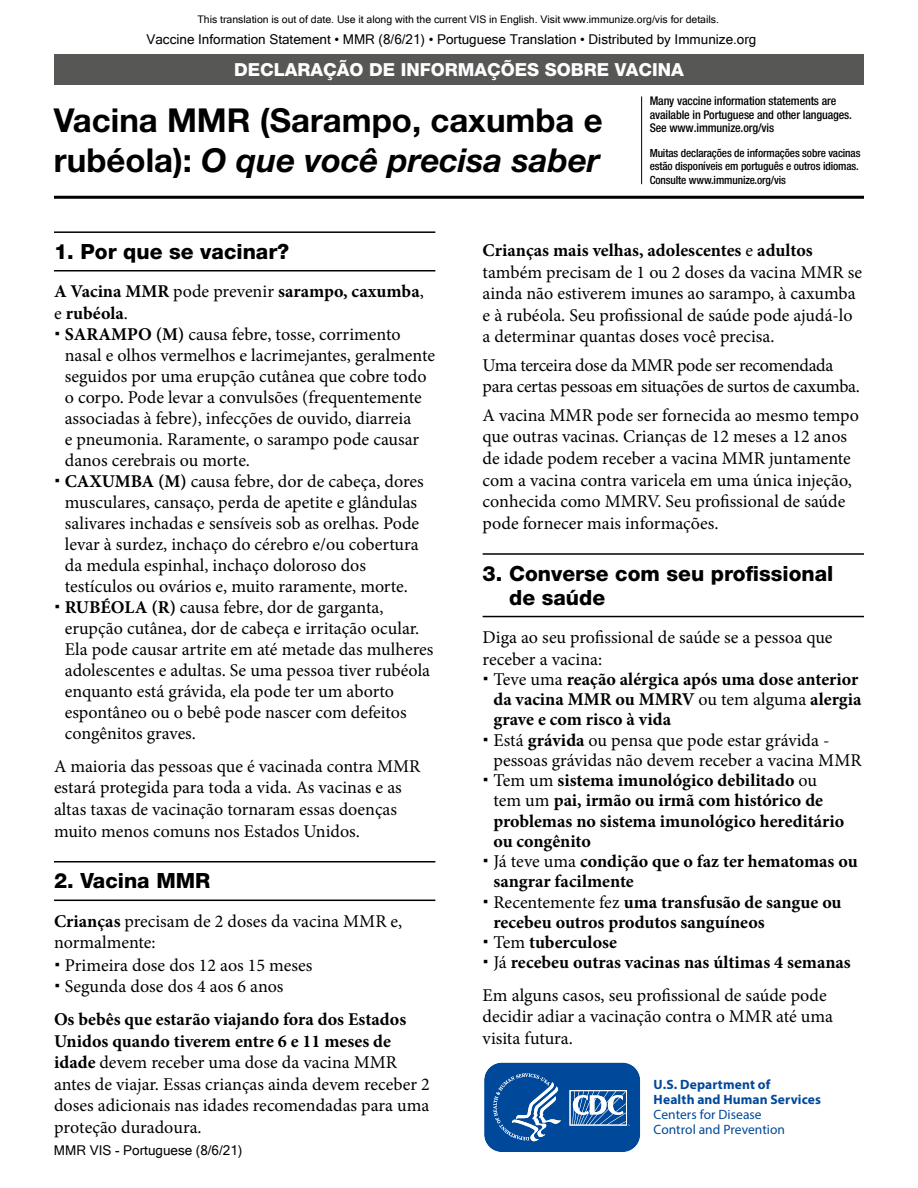
<style>
.page{position:relative;width:918px;height:1188px;background:#fff}
.page>*{position:absolute;margin:0;border:0;box-sizing:border-box;transform-origin:0 0}
.t1{font:700 33px/39.6px "Helvetica Neue LT Std";color:#000}
.t2{font:800 21px/24px "Helvetica Neue LT Std";color:#000}
.t3{font:18px/21.6px "Minion Pro";color:#000}
.t4{font:700 18px/20.2px "Minion Pro";color:#000}
.t5{font:18px/21.6px "Minion Pro";letter-spacing:-.02em;color:#000}
.t6{font:800 18px "Helvetica Neue LT Std";color:#fff}
.t7{font:13.5px "Microsoft Sans Serif";color:#020203}
.t8{font:700 13.5px/15px "Myriad Pro";letter-spacing:.01em;color:#00489a}
.t9{font:13.5px/15px "Myriad Pro";color:#00489a}
.t10{font:500 condensed 12px/13.5px "Helvetica Neue LT Std";letter-spacing:-.01em;color:#000}
.t11{font:500 condensed 11.25px/13.5px "Helvetica Neue LT Std";letter-spacing:-.01em;color:#000}
.t12{font:10.5px "Microsoft Sans Serif";color:#000}
.s1{font-style:italic}
.s2{font-weight:400}
.s3{font-weight:700}
</style>
<div class="page">
<div style="left:54px;top:54px;width:810px;height:31px;background:#575756"></div>
<hr style="left:54px;top:196px;width:810px;height:3px;background:#000">
<svg style="left:484px;top:1062px;width:157px;height:90px;background:#2965aa"></svg>
<hr style="left:641px;top:96px;width:1px;height:88px;background:#000">
<hr style="left:54px;top:270px;width:381px;height:1px;background:#000">
<hr style="left:54px;top:231px;width:381px;height:2px;background:#000">
<hr style="left:54px;top:900px;width:381px;height:1px;background:#000">
<hr style="left:54px;top:861px;width:381px;height:1px;background:#000">
<hr style="left:483px;top:616px;width:381px;height:1px;background:#000">
<hr style="left:483px;top:553px;width:381px;height:2px;background:#000">
<p class="t12" style="left:197px;top:13px;width:523px">This translation is out of date. Use it along with the current VIS in English. Visit www.immunize.org/vis for details.</p>
<p class="t7" style="left:146px;top:31px;width:612px">Vaccine Information Statement • MMR (8/6/21) • Portuguese Translation • Distributed by Immunize.org</p>
<p class="t6" style="left:234px;top:59px;width:451px">DECLARAÇÃO DE INFORMAÇÕES SOBRE VACINA</p>
<h1 class="t1" style="left:54px;top:100px;width:550px">Vacina MMR (Sarampo, caxumba e rubéola): <span class="s1">O que você precisa saber</span></h1>
<p class="t10" style="left:650px;top:94px;width:204px">Many vaccine information statements are available in Portuguese and other languages.<br>See www.immunize.org/vis</p>
<p class="t11" style="left:650px;top:146px;width:212px">Muitas declarações de informações sobre vacinas estão disponíveis em português e outros idiomas.<br>Consulte www.immunize.org/vis</p>
<p class="t2" style="left:54px;top:239px;width:237px">1. Por que se vacinar?</p>
<p class="t4" style="left:54px;top:280px;width:371px;line-height:21.6px">A Vacina MMR <span class="s2">pode prevenir</span> sarampo, caxumba<span class="s2">, e</span> rubéola<span class="s2">.</span></p>
<p class="t3" style="left:65px;top:324px;width:372px;line-height:21px"><span class="s3">SARAMPO (M)</span> causa febre, tosse, corrimento nasal e olhos vermelhos e lacrimejantes, geralmente seguidos por uma erupção cutânea que cobre todo o corpo. Pode levar a convulsões (frequentemente associadas à febre), infecções de ouvido, diarreia<br>e pneumonia. Raramente, o sarampo pode causar danos cerebrais ou morte.<br><span class="s3">CAXUMBA (M)</span> causa febre, dor de cabeça, dores musculares, cansaço, perda de apetite e glândulas salivares inchadas e sensíveis sob as orelhas. Pode levar à surdez, inchaço do cérebro e/ou cobertura da medula espinhal, inchaço doloroso dos testículos ou ovários e, muito raramente, morte.<br><span class="s3">RUBÉOLA (R)</span> causa febre, dor de garganta, erupção cutânea, dor de cabeça e irritação ocular.<br>Ela pode causar artrite em até metade das mulheres adolescentes e adultas. Se uma pessoa tiver rubéola enquanto está grávida, ela pode ter um aborto espontâneo ou o bebê pode nascer com defeitos congênitos graves.</p>
<p class="t3" style="left:54px;top:755px;width:368px">A maioria das pessoas que é vacinada contra MMR estará protegida para toda a vida. As vacinas e as altas taxas de vacinação tornaram essas doenças muito menos comuns nos Estados Unidos.</p>
<p class="t2" style="left:54px;top:869px;width:158px">2. Vacina MMR</p>
<p class="t3" style="left:54px;top:910px;width:350px"><span class="s3">Crianças</span> precisam de 2 doses da vacina MMR e,</p>
<p class="t3" style="left:54px;top:932px;width:103px">normalmente:</p>
<p class="t3" style="left:65px;top:954px;width:249px">Primeira dose dos 12 aos 15 meses</p>
<p class="t3" style="left:65px;top:976px;width:220px">Segunda dose dos 4 aos 6 anos</p>
<p class="t3" style="left:54px;top:1008px;width:377px"><span class="s3">Os bebês que estarão viajando fora dos Estados Unidos quando tiverem entre 6 e 11 meses de idade</span> devem receber uma dose da vacina MMR antes de viajar. Essas crianças ainda devem receber 2 doses adicionais nas idades recomendadas para uma proteção duradoura.</p>
<p class="t7" style="left:54px;top:1141px;width:190px">MMR VIS - Portuguese (8/6/21)</p>
<p class="t3" style="left:483px;top:240px;width:381px"><span class="s3">Crianças mais velhas, adolescentes</span> e <span class="s3">adultos </span>também precisam de 1 ou 2 doses da vacina MMR se ainda não estiverem imunes ao sarampo, à caxumba e à rubéola. Seu profissional de saúde pode ajudá-lo a determinar quantas doses você precisa.</p>
<p class="t5" style="left:483px;top:354px;width:379px">Uma terceira dose da MMR pode ser recomendada para certas pessoas em situações de surtos de caxumba.</p>
<p class="t3" style="left:483px;top:404px;width:378px">A vacina MMR pode ser fornecida ao mesmo tempo que outras vacinas. Crianças de 12 meses a 12 anos de idade podem receber a vacina MMR juntamente com a vacina contra varicela em uma única injeção, conhecida como MMRV. Seu profissional de saúde pode fornecer mais informações.</p>
<p class="t2" style="left:509px;top:561px;width:326px;text-indent:-26px">3. Converse com seu profissional de saúde</p>
<p class="t3" style="left:483px;top:626px;width:351px">Diga ao seu profissional de saúde se a pessoa que receber a vacina:</p>
<p class="t4" style="left:493px;top:669px;width:370px"><span class="s2">Teve uma</span> reação alérgica após uma dose anterior da vacina MMR ou MMRV <span class="s2">ou tem alguma</span> alergia grave e com risco à vida<br><span class="s2">Está</span> grávida <span class="s2">ou pensa que pode estar grávida - pessoas grávidas não devem receber a vacina MMR Tem um</span> sistema imunológico debilitado <span class="s2">ou<br>tem um</span> pai, irmão ou irmã com histórico de problemas no sistema imunológico hereditário ou congênito<br><span class="s2">Já teve uma</span> condição que o faz ter hematomas ou sangrar facilmente<br><span class="s2">Recentemente fez</span> uma transfusão de sangue ou recebeu outros produtos sanguíneos<br><span class="s2">Tem</span> tuberculose<br><span class="s2">Já</span> recebeu outras vacinas nas últimas 4 semanas</p>
<p class="t3" style="left:483px;top:984px;width:352px">Em alguns casos, seu profissional de saúde pode decidir adiar a vacinação contra o MMR até uma visita futura.</p>
<p class="t8" style="left:654px;top:1077px;width:169px">U.S. Department of<br>Health and Human Services</p>
<p class="t9" style="left:654px;top:1107px;width:133px">Centers for Disease<br>Control and Prevention</p>
</div>
